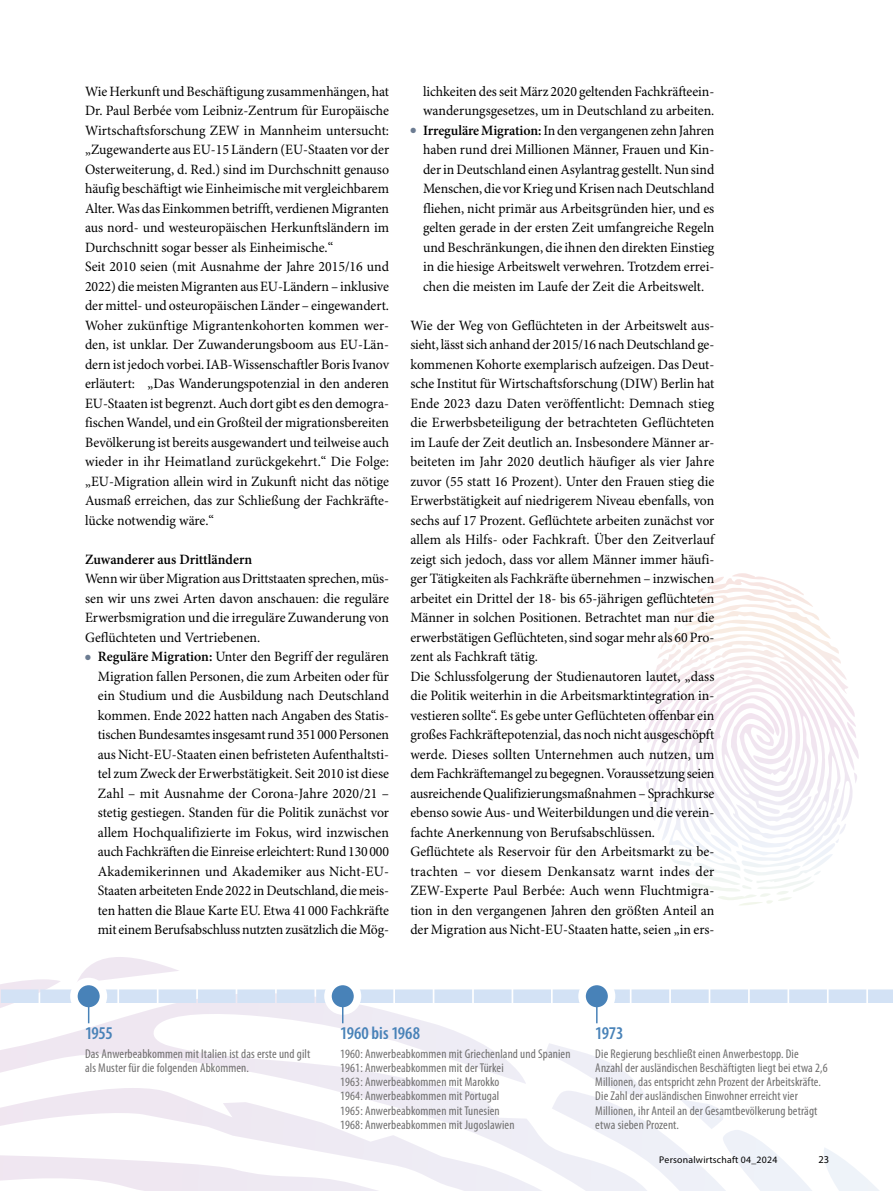
<style>
.page{position:relative;width:893px;height:1191px;background:#fff}
.page>*{position:absolute;margin:0;border:0;box-sizing:border-box;transform-origin:0 0}
.t1{font:600 condensed 18px "Myriad Pro";letter-spacing:-.015em;color:#4882b8}
.t2{font:14.25px/19.5px "Minion Pro";color:#000}
.t3{font:600 14.25px "Minion Pro";color:#000}
.t4{font:condensed 12.75px/14.2px "Myriad Pro";letter-spacing:.01em;color:#706f6f}
.t5{font:10.5px "Myriad Pro";color:#000}
.t6{font:9.75px "Myriad Pro";letter-spacing:.025em;color:#000}
.s1{color:#6c7c92}
.s2{font-weight:600}
</style>
<div class="page">
<svg style="left:0;top:957px;width:879px;height:234px"></svg>
<svg style="left:676px;top:573px;width:155px;height:66px"></svg>
<svg style="left:74px;top:981px;width:29px;height:30px"></svg>
<div style="left:70px;top:977px;width:37px;height:37px;border:8px solid #fff;border-radius:50%"></div>
<svg style="left:328px;top:981px;width:29px;height:30px"></svg>
<div style="left:324px;top:977px;width:37px;height:37px;border:8px solid #fff;border-radius:50%"></div>
<svg style="left:582px;top:981px;width:30px;height:30px"></svg>
<div style="left:578px;top:977px;width:37px;height:37px;border:8px solid #fff;border-radius:50%"></div>
<svg style="left:0;top:989px;width:893px;height:34px"></svg>
<hr style="left:596px;top:996px;width:2px;height:27px;background:#4882b8">
<p class="t2" style="left:85px;top:82px;width:306px">Wie Herkunft und Beschäftigung zusammenhängen, hat Dr. Paul Berbée vom Leibniz-Zentrum für Europäische Wirtschaftsforschung ZEW in Mannheim untersucht: „Zugewanderte aus EU-15 Ländern (EU-Staaten vor der Osterweiterung, d. Red.) sind im Durchschnitt genauso häufig beschäftigt wie Einheimische mit vergleichbarem Alter. Was das Einkommen betrifft, verdienen Migranten aus nord- und westeuropäischen Herkunftsländern im Durchschnitt sogar besser als Einheimische.“<br>Seit 2010 seien (mit Ausnahme der Jahre 2015/16 und 2022) die meisten Migranten aus EU-Ländern – inklusive der mittel- und osteuropäischen Länder – eingewandert.<br>Woher zukünftige Migrantenkohorten kommen wer&shy;den, ist unklar. Der Zuwanderungsboom aus EU-Län&shy;dern ist jedoch vorbei. IAB-Wissenschaftler Boris Ivanov erläutert: „Das Wanderungspotenzial in den anderen EU-Staaten ist begrenzt. Auch dort gibt es den demogra&shy;fischen Wandel, und ein Großteil der migrationsbereiten Bevölkerung ist bereits ausgewandert und teilweise auch wieder in ihr Heimatland zurückgekehrt.“ Die Folge: „EU-Migration allein wird in Zukunft nicht das nötige Ausmaß erreichen, das zur Schließung der Fachkräfte&shy;lücke notwendig wäre.“</p>
<p class="t3" style="left:85px;top:551px;width:169px">Zuwanderer aus Drittländern</p>
<p class="t2" style="left:85px;top:569px;width:306px;text-align:justify">Wenn wir über Migration aus Drittstaaten sprechen, müs&shy;sen wir uns zwei Arten davon anschauen: die reguläre Erwerbsmigration und die irreguläre Zuwanderung von Geflüchteten und Vertriebenen.</p>
<p class="t2" style="left:98px;top:647px;width:293px;text-align:justify;text-indent:-13px"><span class="s1">●</span> <span class="s2">Reguläre Migration:</span> Unter den Begriff der regulären Migration fallen Personen, die zum Arbeiten oder für ein Studium und die Ausbildung nach Deutschland kommen. Ende 2022 hatten nach Angaben des Statis&shy;tischen Bundesamtes insgesamt rund 351000 Personen aus Nicht-EU-Staaten einen befristeten Aufenthaltsti&shy;tel zum Zweck der Erwerbstätigkeit. Seit 2010 ist diese Zahl – mit Ausnahme der Corona-Jahre 2020/21 – stetig gestiegen. Standen für die Politik zunächst vor allem Hochqualifizierte im Fokus, wird inzwischen auch Fachkräften die Einreise erleichtert: Rund 130000<br>Akademikerinnen und Akademiker aus Nicht-EU-Staaten arbeiteten Ende 2022 in Deutschland, die meis&shy;ten hatten die Blaue Karte EU. Etwa 41 000 Fachkräfte mit einem Berufsabschluss nutzten zusätzlich die Mög-</p>
<p class="t2" style="left:423px;top:82px;width:293px">lichkeiten des seit März 2020 geltenden Fachkräfteein&shy;wanderungsgesetzes, um in Deutschland zu arbeiten.</p>
<p class="t2" style="left:423px;top:121px;width:293px;text-align:justify;text-indent:-13px"><span class="s1">●</span> <span class="s2">Irreguläre Migration:</span> In den vergangenen zehn Jahren haben rund drei Millionen Männer, Frauen und Kin&shy;der in Deutschland einen Asylantrag gestellt. Nun sind Menschen, die vor Krieg und Krisen nach Deutschland fliehen, nicht primär aus Arbeitsgründen hier, und es gelten gerade in der ersten Zeit umfangreiche Regeln und Beschränkungen, die ihnen den direkten Einstieg in die hiesige Arbeitswelt verwehren. Trotzdem errei&shy;chen die meisten im Laufe der Zeit die Arbeitswelt.</p>
<p class="t2" style="left:410px;top:316px;width:306px">Wie der Weg von Geflüchteten in der Arbeitswelt aus&shy;sieht, lässt sich anhand der 2015/16 nach Deutschland ge&shy;kommenen Kohorte exemplarisch aufzeigen. Das Deut&shy;sche Institut für Wirtschaftsforschung (DIW) Berlin hat Ende 2023 dazu Daten veröffentlicht: Demnach stieg die Erwerbsbeteiligung der betrachteten Geflüchteten im Laufe der Zeit deutlich an. Insbesondere Männer ar&shy;beiteten im Jahr 2020 deutlich häufiger als vier Jahre zuvor (55 statt 16 Prozent). Unter den Frauen stieg die Erwerbstätigkeit auf niedrigerem Niveau ebenfalls, von sechs auf 17 Prozent. Geflüchtete arbeiten zunächst vor allem als Hilfs- oder Fachkraft. Über den Zeitverlauf zeigt sich jedoch, dass vor allem Männer immer häufi&shy;ger Tätigkeiten als Fachkräfte übernehmen – inzwischen arbeitet ein Drittel der 18- bis 65-jährigen geflüchteten Männer in solchen Positionen. Betrachtet man nur die erwerbstätigen Geflüchteten, sind sogar mehr als 60 Pro&shy;zent als Fachkraft tätig.<br>Die Schlussfolgerung der Studienautoren lautet, „dass die Politik weiterhin in die Arbeitsmarktintegration in&shy;vestieren sollte“. Es gebe unter Geflüchteten offenbar ein großes Fachkräftepotenzial, das noch nicht ausgeschöpft werde. Dieses sollten Unternehmen auch nutzen, um dem Fachkräftemangel zu begegnen. Voraussetzung seien ausreichende Qualifizierungsmaßnahmen – Sprachkurse ebenso sowie Aus- und Weiterbildungen und die verein&shy;fachte Anerkennung von Berufsabschlüssen.<br>Geflüchtete als Reservoir für den Arbeitsmarkt zu be&shy;trachten – vor diesem Denkansatz warnt indes der ZEW-Experte Paul Berbée: Auch wenn Fluchtmigra&shy;tion in den vergangenen Jahren den größten Anteil an der Migration aus Nicht-EU-Staaten hatte, seien „in ers-</p>
<p class="t1" style="left:85px;top:1023px;width:29px">1955</p>
<p class="t4" style="left:85px;top:1046px;width:227px">Das Anwerbeabkommen mit Italien ist das erste und gilt als Muster für die folgenden Abkommen.</p>
<p class="t1" style="left:340px;top:1023px;width:81px">1960 bis 1968</p>
<p class="t4" style="left:340px;top:1046px;width:232px">1960: Anwerbeabkommen mit Griechenland und Spanien 1961: Anwerbeabkommen mit der Türkei<br>1963: Anwerbeabkommen mit Marokko<br>1964: Anwerbeabkommen mit Portugal<br>1965: Anwerbeabkommen mit Tunesien<br>1968: Anwerbeabkommen mit Jugoslawien</p>
<p class="t1" style="left:595px;top:1023px;width:30px">1973</p>
<p class="t4" style="left:595px;top:1046px;width:234px">Die Regierung beschließt einen Anwerbestopp. Die Anzahl der ausländischen Beschäftigten liegt bei etwa 2,6<br>Millionen, das entspricht zehn Prozent der Arbeitskräfte.<br>Die Zahl der ausländischen Einwohner erreicht vier Millionen, ihr Anteil an der Gesamtbevölkerung beträgt etwa sieben Prozent.</p>
<p class="t6" style="left:659px;top:1153px;width:120px">Personalwirtschaft 04_2024</p>
<p class="t5" style="left:818px;top:1152px;width:12px">23</p>
</div>
